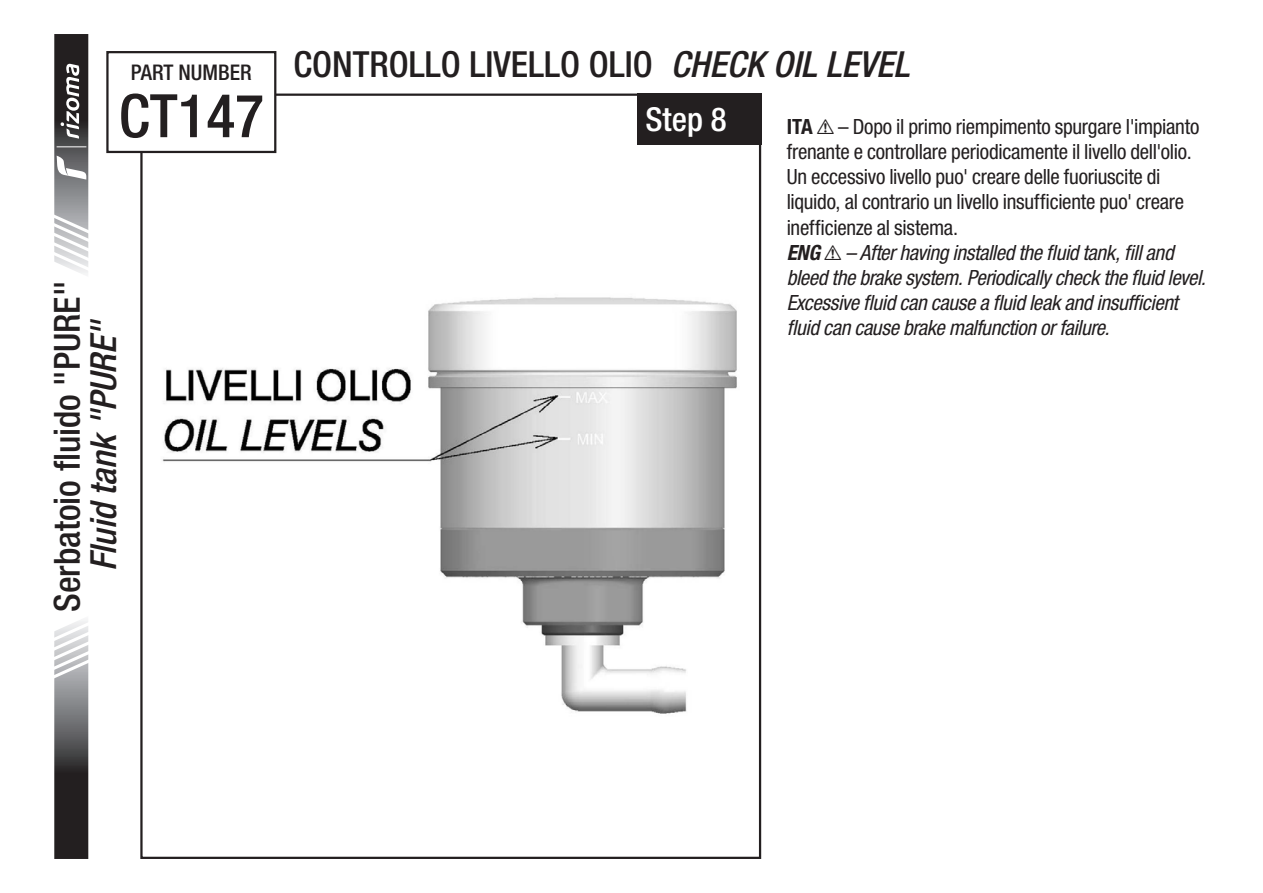
<style>
.page{position:relative;width:1263px;height:893px;background:#fff}
.page>*{position:absolute;margin:0;border:0;box-sizing:border-box;transform-origin:0 0}
.t1{font:500 condensed 60px "Helvetica Neue LT Std";color:#231f20}
.t2{font:500 condensed 36px "Helvetica Neue LT Std";color:#231f20}
.t3{font:italic 500 condensed 36px "Helvetica Neue LT Std";color:#231f20}
.t4{font:500 condensed 33px "Helvetica Neue LT Std";color:#fff}
.t5{font:500 condensed 21.6px "Helvetica Neue LT Std";color:#231f20}
.t6{font:condensed 21px/25.2px "Helvetica Neue LT Std";letter-spacing:-.01em;color:#231f20}
.s1{font-style:italic}
.s2{font-weight:700}
.s3{font-family:"Hazard";font-stretch:normal}
.s4{font-weight:700;font-style:italic}
</style>
<div class="page">
<img style="left:162px;top:297px;width:575px;height:417px">
<div style="left:637px;top:94px;width:124px;height:51px;background:#231f20"></div>
<svg style="left:54px;top:620px;width:35px;height:239px;background:#706f70"></svg>
<svg style="left:54px;top:34px;width:35px;height:240px"></svg>
<div style="left:106px;top:51px;width:170px;height:102px;border:2px solid #231f20"></div>
<p class="t5" style="left:131px;top:59px;width:122px">PART NUMBER</p>
<h1 class="t1" style="left:119px;top:80px;width:147px">CT147</h1>
<h2 class="t2" style="left:46px;top:612px;width:333px;rotate:-90deg">Serbatoio fluido "PURE"</h2>
<h2 class="t3" style="left:82px;top:571px;width:254px;rotate:-90deg">Fluid tank "PURE"</h2>
<h2 class="t2" style="left:293px;top:42px;width:617px">CONTROLLO LIVELLO OLIO <span class="s1">CHECK OIL LEVEL</span></h2>
<h3 class="t4" style="left:645px;top:99px;width:83px">Step 8</h3>
<p class="t6" style="left:787px;top:114px;width:421px"><span class="s2">ITA</span> <span class="s3">!</span> – Dopo il primo riempimento spurgare l'impianto frenante e controllare periodicamente il livello dell'olio.<br>Un eccessivo livello puo' creare delle fuoriuscite di liquido, al contrario un livello insufficiente puo' creare inefficienze al sistema.<br><span class="s4">ENG</span> <span class="s3">!</span> <span class="s1">– After having installed the fluid tank, fill and bleed the brake system. Periodically check the fluid level.<br>Excessive fluid can cause a fluid leak and insufficient fluid can cause brake malfunction or failure.</span></p>
</div>
